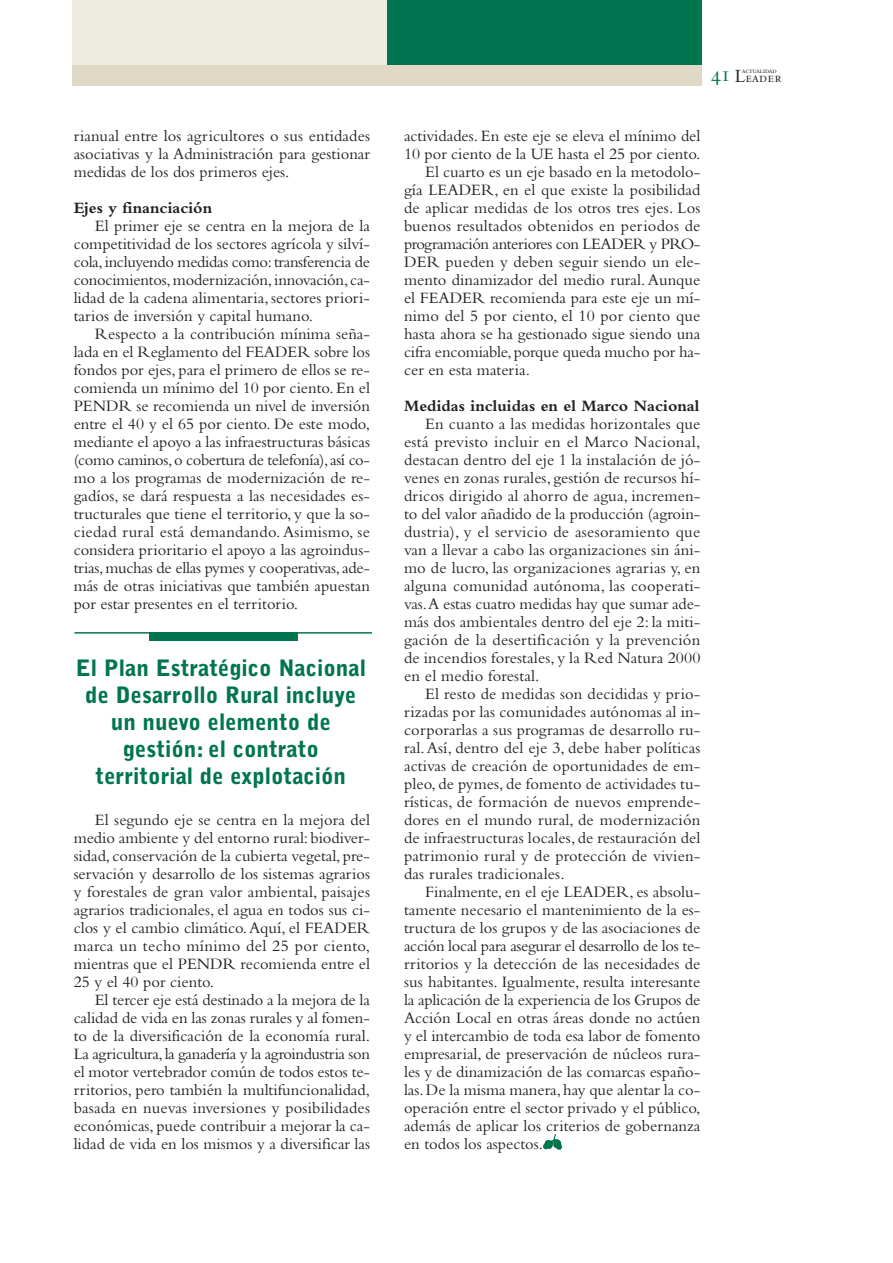
<style>
.page{position:relative;width:893px;height:1263px;background:#fff}
.page>*{position:absolute;margin:0;border:0;box-sizing:border-box;transform-origin:0 0}
.t1{font:900 22.5px/27px "Bell Gothic";color:#00754f;text-align:center}
.t2{font:22.5px "Bembo SC";color:#00754f}
.t3{font:16.5px/18px "Bembo";color:#231f20;text-align:justify}
.t4{font:700 16.5px "Bembo";color:#231f20}
.t5{font:16.5px "Bembo";letter-spacing:-.025em;color:#231f20}
.t6{font:14.25px "Bembo SC";letter-spacing:.015em;color:#231f20}
.t7{font:7.5px "Bembo SC";letter-spacing:-.04em;color:#231f20}
.s1{font-size:19.5px}
</style>
<div class="page">
<div style="left:72px;top:65px;width:629px;height:21px;background:#dfd9c6"></div>
<div style="left:72px;top:0;width:315px;height:65px;background:#eeebe1"></div>
<div style="left:387px;top:0;width:314px;height:65px;background:#00754f"></div>
<img style="left:543px;top:1134px;width:18px;height:15px">
<hr style="left:74px;top:632px;width:298px;height:2px;background:#00754f">
<div style="left:149px;top:632px;width:149px;height:8px;background:#00754f"></div>
<p class="t3" style="left:74px;top:129px;width:298px">rianual entre los agricultores o sus entidades asociativas y la Administración para gestionar medidas de los dos primeros ejes.</p>
<p class="t4" style="left:74px;top:202px;width:140px">Ejes y financiación</p>
<p class="t3" style="left:74px;top:219px;width:298px;text-indent:21px">El primer eje se centra en la mejora de la competitividad de los sectores agrícola y silví&shy;cola,incluyendo medidas como:transferencia de conocimientos,modernización,innovación,ca&shy;lidad de la cadena alimentaria, sectores priori&shy;tarios de inversión y capital humano.</p>
<p class="t3" style="left:74px;top:327px;width:298px;text-indent:21px">Respecto a la contribución mínima seña&shy;lada en el Reglamento del FEADER sobre los fondos por ejes, para el primero de ellos se re&shy;comienda un mínimo del 10 por ciento. En el PENDR se recomienda un nivel de inversión entre el 40 y el 65 por ciento. De este modo, mediante el apoyo a las infraestructuras básicas (como caminos,o cobertura de telefonía),así co&shy;mo a los programas de modernización de re&shy;gadíos, se dará respuesta a las necesidades es&shy;tructurales que tiene el territorio, y que la so&shy;ciedad rural está demandando. Asimismo, se considera prioritario el apoyo a las agroindus&shy;trias,muchas de ellas pymes y cooperativas,ade&shy;más de otras iniciativas que también apuestan por estar presentes en el territorio.</p>
<h1 class="t1" style="left:76px;top:656px;width:291px">El Plan Estratégico Nacional de Desarrollo Rural incluye un nuevo elemento de gestión: el contrato territorial de explotación</h1>
<p class="t3" style="left:74px;top:813px;width:298px;text-indent:21px">El segundo eje se centra en la mejora del medio ambiente y del entorno rural:biodiver&shy;sidad,conservación de la cubierta vegetal,pre&shy;servación y desarrollo de los sistemas agrarios y forestales de gran valor ambiental, paisajes agrarios tradicionales, el agua en todos sus ci&shy;clos y el cambio climático.Aquí, el FEADER marca un techo mínimo del 25 por ciento, mientras que el PENDR recomienda entre el 25 y el 40 por ciento.</p>
<p class="t3" style="left:74px;top:993px;width:298px;text-indent:21px">El tercer eje está destinado a la mejora de la calidad de vida en las zonas rurales y al fomen&shy;to de la diversificación de la economía rural.<br>La agricultura,la ganadería y la agroindustria son el motor vertebrador común de todos estos te&shy;rritorios, pero también la multifuncionalidad, basada en nuevas inversiones y posibilidades económicas, puede contribuir a mejorar la ca&shy;lidad de vida en los mismos y a diversificar las</p>
<h1 class="t2" style="left:711px;top:60px;width:22px">41</h1>
<p class="t7" style="left:742px;top:66px;width:36px">actualidad</p>
<p class="t6" style="left:735px;top:69px;width:48px"><span class="s1">L</span>eader</p>
<p class="t3" style="left:404px;top:129px;width:298px">actividades. En este eje se eleva el mínimo del</p>
<p class="t3" style="left:404px;top:147px;width:298px">10 por ciento de la UE hasta el 25 por ciento.</p>
<p class="t3" style="left:425px;top:165px;width:277px">El cuarto es un eje basado en la metodolo-</p>
<p class="t3" style="left:404px;top:183px;width:298px">gía LEADER, en el que existe la posibilidad</p>
<p class="t3" style="left:404px;top:201px;width:298px">de aplicar medidas de los otros tres ejes. Los</p>
<p class="t3" style="left:404px;top:219px;width:298px">buenos resultados obtenidos en periodos de</p>
<p class="t5" style="left:404px;top:238px;width:298px">programación anteriores con LEADER y PRO-</p>
<p class="t3" style="left:404px;top:255px;width:298px">DER pueden y deben seguir siendo un ele-</p>
<p class="t3" style="left:404px;top:273px;width:298px">mento dinamizador del medio rural. Aunque</p>
<p class="t3" style="left:404px;top:291px;width:298px">el FEADER recomienda para este eje un mí-</p>
<p class="t3" style="left:404px;top:309px;width:298px">nimo del 5 por ciento, el 10 por ciento que</p>
<p class="t3" style="left:404px;top:327px;width:298px">hasta ahora se ha gestionado sigue siendo una</p>
<p class="t3" style="left:404px;top:345px;width:298px">cifra encomiable,porque queda mucho por ha-</p>
<p class="t3" style="left:404px;top:363px;width:127px">cer en esta materia.</p>
<p class="t4" style="left:404px;top:400px;width:297px">Medidas incluidas en el Marco Nacional</p>
<p class="t3" style="left:404px;top:417px;width:298px;text-indent:21px">En cuanto a las medidas horizontales que está previsto incluir en el Marco Nacional, destacan dentro del eje 1 la instalación de jó&shy;venes en zonas rurales, gestión de recursos hí&shy;dricos dirigido al ahorro de agua, incremen&shy;to del valor añadido de la producción (agroin&shy;dustria), y el servicio de asesoramiento que van a llevar a cabo las organizaciones sin áni&shy;mo de lucro, las organizaciones agrarias y, en alguna comunidad autónoma, las cooperati&shy;vas.A estas cuatro medidas hay que sumar ade&shy;más dos ambientales dentro del eje 2: la miti&shy;gación de la desertificación y la prevención de incendios forestales, y la Red Natura 2000 en el medio forestal.</p>
<p class="t3" style="left:404px;top:687px;width:298px;text-indent:21px">El resto de medidas son decididas y prio&shy;rizadas por las comunidades autónomas al in&shy;corporarlas a sus programas de desarrollo ru&shy;ral.Así, dentro del eje 3, debe haber políticas activas de creación de oportunidades de em&shy;pleo, de pymes, de fomento de actividades tu&shy;rísticas, de formación de nuevos emprende&shy;dores en el mundo rural, de modernización de infraestructuras locales, de restauración del patrimonio rural y de protección de vivien&shy;das rurales tradicionales.</p>
<p class="t3" style="left:404px;top:885px;width:298px;text-indent:21px">Finalmente, en el eje LEADER, es absolu&shy;tamente necesario el mantenimiento de la es&shy;tructura de los grupos y de las asociaciones de acción local para asegurar el desarrollo de los te&shy;rritorios y la detección de las necesidades de sus habitantes. Igualmente, resulta interesante la aplicación de la experiencia de los Grupos de Acción Local en otras áreas donde no actúen y el intercambio de toda esa labor de fomento empresarial, de preservación de núcleos rura&shy;les y de dinamización de las comarcas españo&shy;las.De la misma manera,hay que alentar la co&shy;operación entre el sector privado y el público, además de aplicar los criterios de gobernanza en todos los aspectos.</p>
</div>
